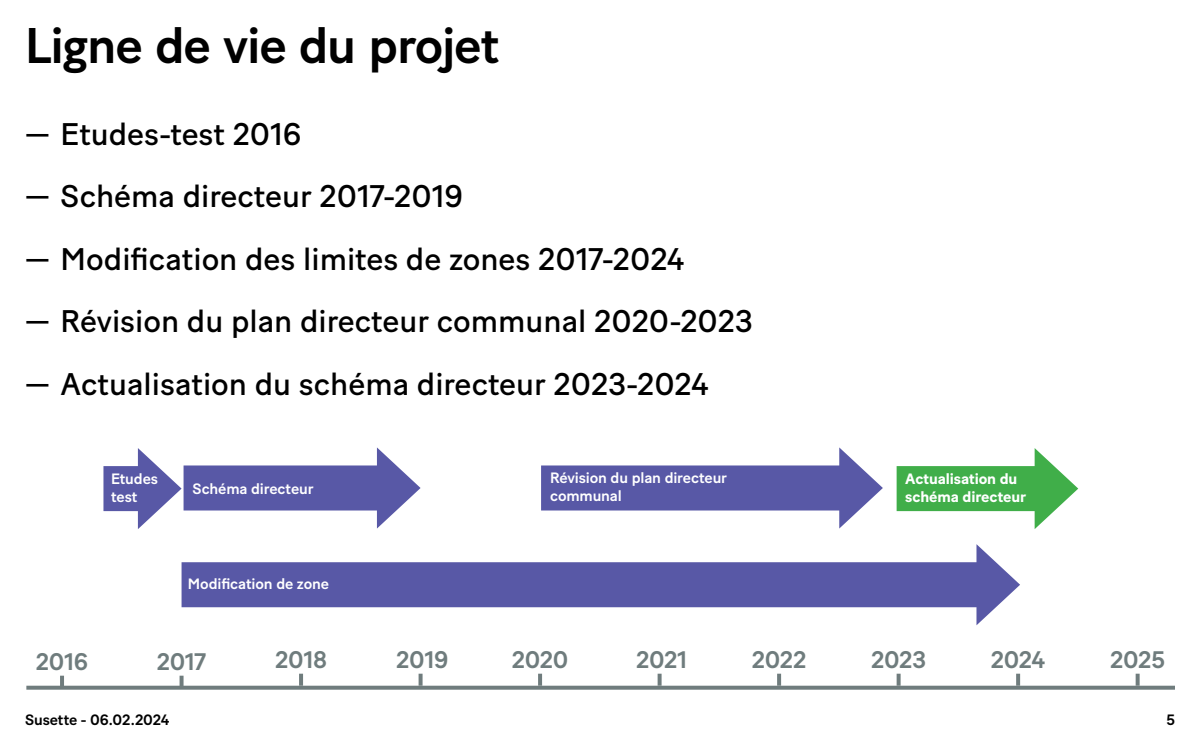
<style>
.page{position:relative;width:1200px;height:750px;background:#fff}
.page>*{position:absolute;margin:0;border:0;box-sizing:border-box;transform-origin:0 0}
.PR_TITRE{font:500 50px "Baton Turbo";letter-spacing:-.025em;color:#000}
.t1{font:31.25px "Baton Turbo";color:#000}
.PR_TEXTE_PETIT{font:500 23.94px "Baton Turbo";letter-spacing:-.01em;color:#6f7c7d}
.PR_TEXTE_PETIT-2{font:500 15px/18px "Baton Turbo";letter-spacing:-.01em;color:#fff}
.PR_TEXTE_PETIT-3{font:700 15px "Baton Turbo";letter-spacing:-.005em;color:#fff}
.t2{font:500 15px "Baton Turbo";letter-spacing:-.005em;color:#000}
</style>
<div class="page">
<svg style="left:26px;top:686px;width:1149px;height:4px;fill:#6f7c7d"></svg>
<hr style="left:60px;top:676px;width:4px;height:12px;background:#6f7c7d">
<svg style="left:180px;top:676px;width:4px;height:12px"></svg>
<svg style="left:658px;top:674px;width:4px;height:12px"></svg>
<div style="left:897px;top:466px;width:146px;height:45px;background:#40ae49"></div>
<svg style="left:1035px;top:448px;width:43px;height:81px"></svg>
<hr style="left:299px;top:674px;width:4px;height:12px;background:#6f7c7d">
<svg style="left:419px;top:674px;width:4px;height:12px"></svg>
<hr style="left:538px;top:674px;width:4px;height:12px;background:#6f7c7d">
<svg style="left:777px;top:674px;width:4px;height:12px"></svg>
<svg style="left:897px;top:674px;width:4px;height:12px"></svg>
<svg style="left:1016px;top:674px;width:4px;height:12px"></svg>
<svg style="left:1136px;top:674px;width:4px;height:12px"></svg>
<div style="left:182px;top:562px;width:803px;height:45px;background:#5858a6"></div>
<svg style="left:976px;top:544px;width:44px;height:81px"></svg>
<div style="left:103px;top:466px;width:44px;height:45px;background:#5858a6"></div>
<svg style="left:138px;top:448px;width:44px;height:81px"></svg>
<div style="left:184px;top:465px;width:202px;height:46px;background:#5858a6"></div>
<svg style="left:377px;top:447px;width:44px;height:82px"></svg>
<div style="left:541px;top:465px;width:307px;height:46px;background:#5858a6"></div>
<svg style="left:839px;top:447px;width:44px;height:82px"></svg>
<p class="PR_TITRE" style="left:25px;top:7px;width:476px">Ligne de vie du projet</p>
<p class="t1" style="left:25px;top:110px;width:278px">— Etudes-test 2016</p>
<p class="t1" style="left:25px;top:172px;width:440px">— Schéma directeur 2017-2019</p>
<p class="t1" style="left:25px;top:235px;width:661px">— Modification des limites de zones 2017-2024</p>
<p class="t1" style="left:25px;top:297px;width:729px">— Révision du plan directeur communal 2020-2023</p>
<p class="t1" style="left:25px;top:360px;width:686px">— Actualisation du schéma directeur 2023-2024</p>
<p class="PR_TEXTE_PETIT-2" style="left:111px;top:468px;width:49px">Etudes</p>
<p class="PR_TEXTE_PETIT-2" style="left:111px;top:486px;width:28px">test</p>
<p class="PR_TEXTE_PETIT-2" style="left:193px;top:479px;width:122px">Schéma directeur</p>
<p class="PR_TEXTE_PETIT-2" style="left:550px;top:468px;width:178px">Révision du plan directeur communal</p>
<p class="PR_TEXTE_PETIT-2" style="left:188px;top:574px;width:143px">Modification de zone</p>
<p class="PR_TEXTE_PETIT" style="left:36px;top:644px;width:54px">2016</p>
<p class="PR_TEXTE_PETIT" style="left:157px;top:644px;width:51px">2017</p>
<p class="PR_TEXTE_PETIT" style="left:275px;top:642px;width:53px">2018</p>
<p class="PR_TEXTE_PETIT" style="left:396px;top:642px;width:54px">2019</p>
<p class="PR_TEXTE_PETIT" style="left:512px;top:642px;width:58px">2020</p>
<p class="PR_TEXTE_PETIT" style="left:636px;top:642px;width:53px">2021</p>
<p class="PR_TEXTE_PETIT" style="left:752px;top:642px;width:56px">2022</p>
<p class="PR_TEXTE_PETIT-3" style="left:905px;top:467px;width:114px">Actualisation du</p>
<p class="PR_TEXTE_PETIT-3" style="left:905px;top:485px;width:122px">schéma directeur</p>
<p class="PR_TEXTE_PETIT" style="left:871px;top:642px;width:56px">2023</p>
<p class="PR_TEXTE_PETIT" style="left:991px;top:642px;width:56px">2024</p>
<p class="PR_TEXTE_PETIT" style="left:1110px;top:642px;width:57px">2025</p>
<p class="t2" style="left:25px;top:708px;width:146px">Susette - 06.02.2024</p>
<p class="t2" style="left:1166px;top:708px;width:10px">5</p>
</div>
